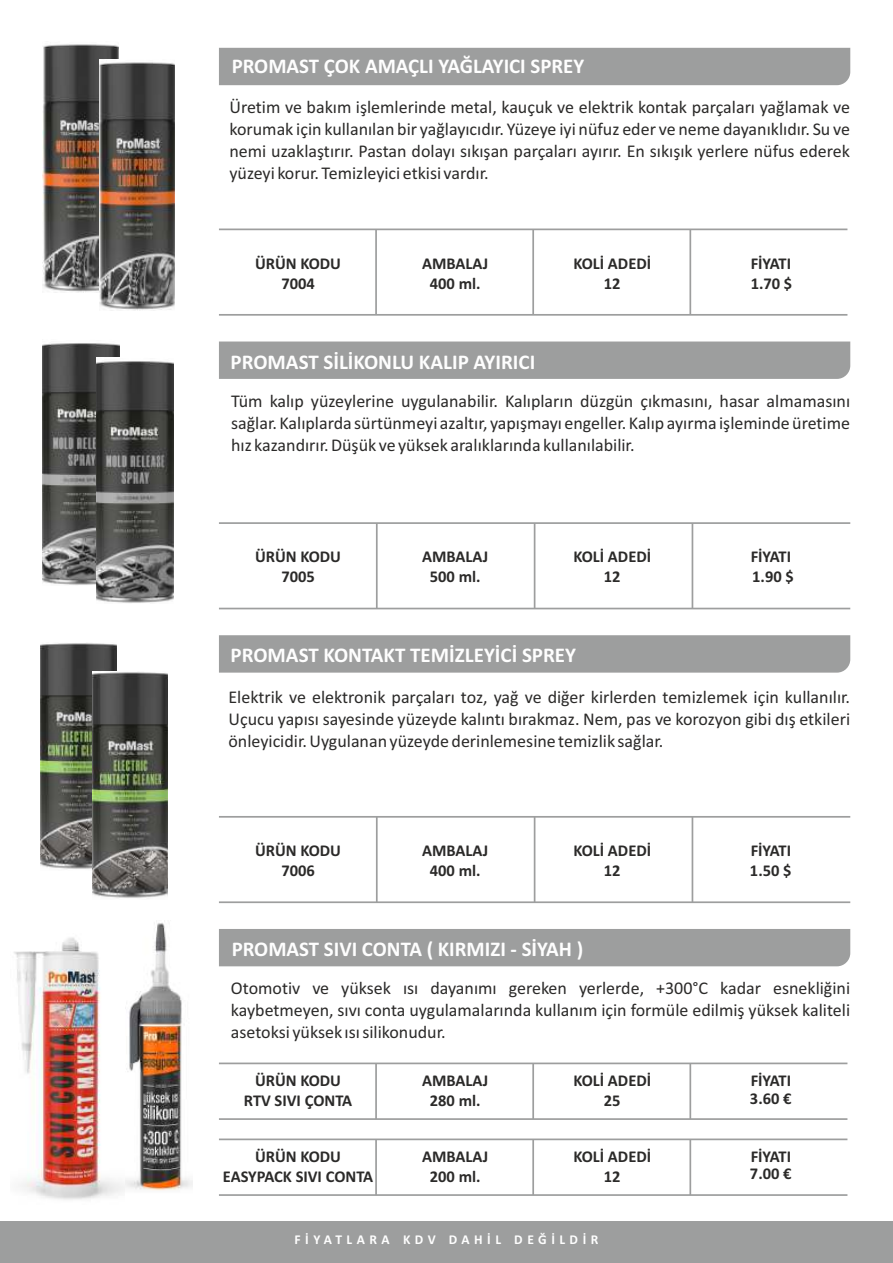
<style>
.page{position:relative;width:893px;height:1263px;background:#fff}
.page>*{position:absolute;margin:0;border:0;box-sizing:border-box;transform-origin:0 0}
.t1{font:700 21px "Calibri";color:#fefefe}
.t2{font:18px/21.9px "Calibri";color:#2b2a29;text-align:justify}
.t3{font:700 16.5px/20.1px "Calibri";color:#2b2a29;text-align:center}
.t4{font:700 13.5px "Calibri";letter-spacing:.335em;color:#fefefe}
</style>
<div class="page">
<div style="left:0;top:1221px;width:893px;height:42px;background:#9d9e9e"></div>
<div style="left:219px;top:48px;width:631px;height:37px;background:#9d9e9e"></div>
<div style="left:219px;top:341px;width:631px;height:38px;background:#9d9e9e"></div>
<div style="left:219px;top:635px;width:631px;height:38px;background:#9d9e9e"></div>
<div style="left:219px;top:929px;width:631px;height:37px;background:#9d9e9e"></div>
<hr style="left:219px;top:522px;width:631px;height:2px;background:#9d9e9e">
<hr style="left:219px;top:816px;width:631px;height:2px;background:#9d9e9e">
<hr style="left:219px;top:1062px;width:628px;height:2px;background:#9d9e9e">
<hr style="left:219px;top:228px;width:628px;height:2px;background:#9d9e9e">
<hr style="left:375px;top:229px;width:2px;height:86px;background:#9d9e9e">
<hr style="left:532px;top:229px;width:2px;height:86px;background:#9d9e9e">
<hr style="left:689px;top:229px;width:2px;height:86px;background:#9d9e9e">
<hr style="left:219px;top:314px;width:628px;height:2px;background:#9d9e9e">
<hr style="left:376px;top:523px;width:2px;height:85px;background:#9d9e9e">
<hr style="left:534px;top:523px;width:1px;height:85px;background:#9d9e9e">
<hr style="left:692px;top:523px;width:1px;height:85px;background:#9d9e9e">
<hr style="left:219px;top:608px;width:631px;height:1px;background:#9d9e9e">
<hr style="left:376px;top:817px;width:2px;height:85px;background:#9d9e9e">
<hr style="left:534px;top:817px;width:1px;height:85px;background:#9d9e9e">
<hr style="left:692px;top:817px;width:1px;height:85px;background:#9d9e9e">
<hr style="left:219px;top:901px;width:631px;height:2px;background:#9d9e9e">
<hr style="left:375px;top:1063px;width:2px;height:56px;background:#9d9e9e">
<hr style="left:532px;top:1063px;width:2px;height:56px;background:#9d9e9e">
<hr style="left:689px;top:1063px;width:2px;height:56px;background:#9d9e9e">
<hr style="left:219px;top:1118px;width:628px;height:2px;background:#9d9e9e">
<img style="left:126px;top:920px;width:66px;height:271px">
<img style="left:43px;top:343px;width:77px;height:242px">
<img style="left:41px;top:643px;width:75px;height:226px">
<img style="left:14px;top:937px;width:110px;height:263px">
<img style="left:43px;top:44px;width:75px;height:248px">
<img style="left:99px;top:59px;width:76px;height:251px">
<img style="left:96px;top:358px;width:77px;height:245px">
<img style="left:92px;top:672px;width:76px;height:226px">
<hr style="left:219px;top:1138px;width:628px;height:2px;background:#9d9e9e">
<hr style="left:375px;top:1139px;width:2px;height:56px;background:#9d9e9e">
<hr style="left:532px;top:1139px;width:2px;height:56px;background:#9d9e9e">
<hr style="left:689px;top:1139px;width:2px;height:56px;background:#9d9e9e">
<hr style="left:219px;top:1194px;width:628px;height:2px;background:#9d9e9e">
<p class="t1" style="left:232px;top:57px;width:354px">PROMAST ÇOK AMAÇLI YAĞLAYICI SPREY</p>
<p class="t2" style="left:229px;top:98px;width:622px">Üretim ve bakım işlemlerinde metal, kauçuk ve elektrik kontak parçaları yağlamak ve korumak için kullanılan bir yağlayıcıdır. Yüzeye iyi nüfuz eder ve neme dayanıklıdır. Su ve nemi uzaklaştırır. Pastan dolayı sıkışan parçaları ayırır. En sıkışık yerlere nüfus ederek yüzeyi korur. Temizleyici etkisi vardır.</p>
<p class="t3" style="left:255px;top:254px;width:88px">ÜRÜN KODU<br>7004</p>
<p class="t3" style="left:422px;top:254px;width:68px">AMBALAJ<br>400 ml.</p>
<p class="t3" style="left:573px;top:254px;width:79px">KOLİ ADEDİ<br>12</p>
<p class="t3" style="left:751px;top:254px;width:43px;text-align:left">FİYATI<br>1.70 $</p>
<p class="t1" style="left:231px;top:353px;width:306px">PROMAST SİLİKONLU KALIP AYIRICI</p>
<p class="t2" style="left:231px;top:392px;width:620px">Tüm kalıp yüzeylerine uygulanabilir. Kalıpların düzgün çıkmasını, hasar almamasını sağlar. Kalıplarda sürtünmeyi azaltır, yapışmayı engeller. Kalıp ayırma işleminde üretime hız kazandırır. Düşük ve yüksek aralıklarında kullanılabilir.</p>
<p class="t3" style="left:255px;top:548px;width:88px">ÜRÜN KODU<br>7005</p>
<p class="t3" style="left:422px;top:548px;width:68px">AMBALAJ<br>500 ml.</p>
<p class="t3" style="left:751px;top:548px;width:45px;text-align:left">FİYATI<br>1.90 $</p>
<p class="t3" style="left:573px;top:548px;width:79px">KOLİ ADEDİ<br>12</p>
<p class="t1" style="left:231px;top:646px;width:347px">PROMAST KONTAKT TEMİZLEYİCİ SPREY</p>
<p class="t2" style="left:228px;top:688px;width:623px">Elektrik ve elektronik parçaları toz, yağ ve diğer kirlerden temizlemek için kullanılır.<br>Uçucu yapısı sayesinde yüzeyde kalıntı bırakmaz. Nem, pas ve korozyon gibi dış etkileri önleyicidir. Uygulanan yüzeyde derinlemesine temizlik sağlar.</p>
<p class="t3" style="left:255px;top:842px;width:88px">ÜRÜN KODU<br>7006</p>
<p class="t3" style="left:422px;top:842px;width:68px">AMBALAJ<br>400 ml.</p>
<p class="t3" style="left:750px;top:842px;width:43px;text-align:left">FİYATI<br>1.50 $</p>
<p class="t3" style="left:573px;top:842px;width:79px">KOLİ ADEDİ<br>12</p>
<p class="t1" style="left:232px;top:940px;width:353px">PROMAST SIVI CONTA ( KIRMIZI - SİYAH )</p>
<p class="t2" style="left:231px;top:978px;width:621px">Otomotiv ve yüksek ısı dayanımı gereken yerlerde, +300°C kadar esnekliğini kaybetmeyen, sıvı conta uygulamalarında kullanım için formüle edilmiş yüksek kaliteli asetoksi yüksek ısı silikonudur.</p>
<p class="t3" style="left:244px;top:1071px;width:110px">ÜRÜN KODU<br>RTV SIVI ÇONTA</p>
<p class="t3" style="left:422px;top:1071px;width:68px">AMBALAJ<br>280 ml.</p>
<p class="t3" style="left:573px;top:1071px;width:79px">KOLİ ADEDİ</p>
<p class="t3" style="left:751px;top:1071px;width:42px">FİYATI</p>
<p class="t3" style="left:750px;top:1089px;width:43px">3.60 €</p>
<p class="t3" style="left:604px;top:1091px;width:18px">25</p>
<p class="t3" style="left:223px;top:1147px;width:152px">ÜRÜN KODU<br>EASYPACK SIVI CONTA</p>
<p class="t3" style="left:422px;top:1147px;width:68px">AMBALAJ<br>200 ml.</p>
<p class="t3" style="left:573px;top:1147px;width:79px">KOLİ ADEDİ</p>
<p class="t3" style="left:751px;top:1147px;width:42px">FİYATI</p>
<p class="t3" style="left:604px;top:1167px;width:18px">12</p>
<p class="t3" style="left:750px;top:1165px;width:43px">7.00 €</p>
<p class="t4" style="left:295px;top:1234px;width:305px">FİYATLARA KDV DAHİL DEĞİLDİR</p>
</div>
